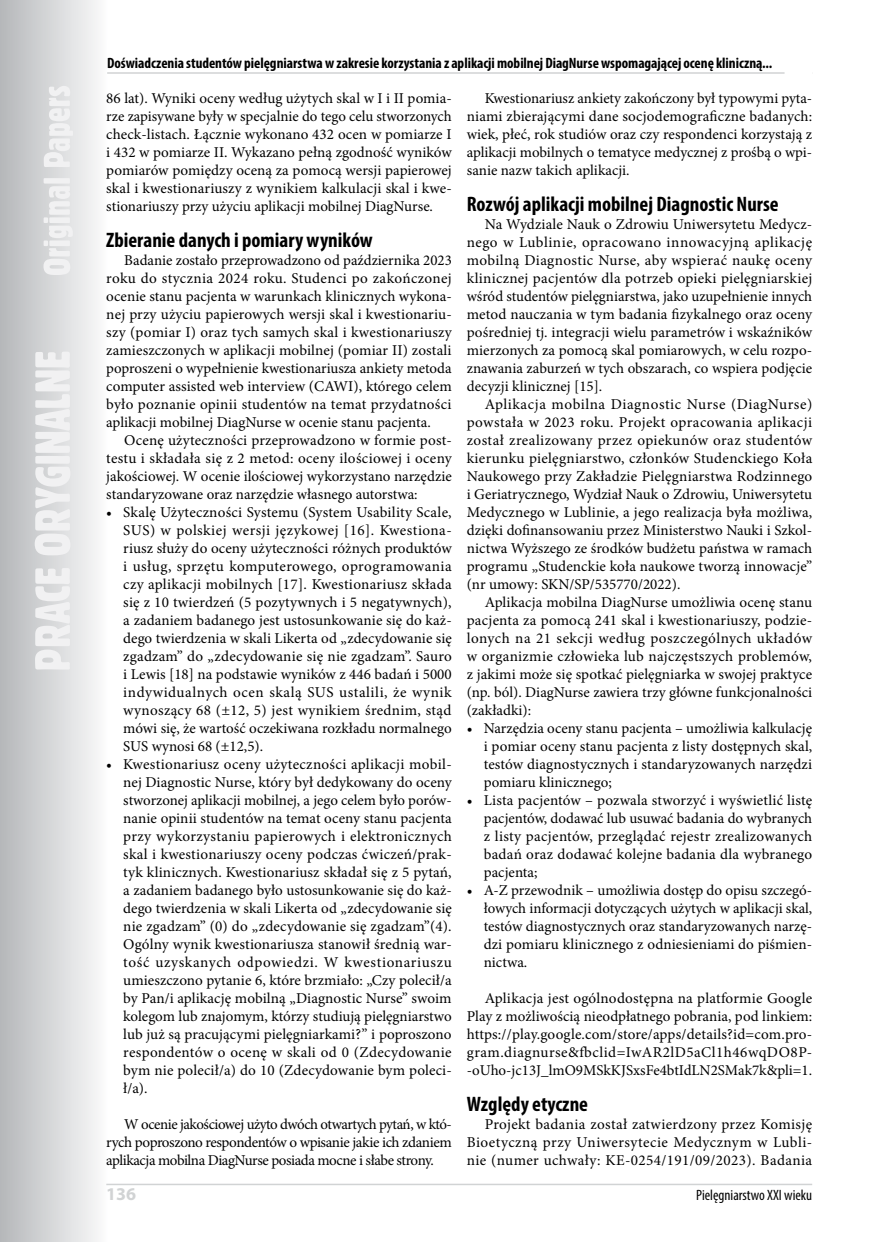
<style>
.page{position:relative;width:876px;height:1242px;background:#fff}
.page>*{position:absolute;margin:0;border:0;box-sizing:border-box;transform-origin:0 0}
.t1{font:700 condensed 21px "Myriad Pro";color:#000}
.t2{font:700 18px "Myriad Pro";color:#d1d3d4}
.t3{font:15px/18px "Minion Pro";color:#000;text-align:justify}
.t4{font:700 condensed 15px "Myriad Pro";letter-spacing:-.005em;color:#000}
.t5{font:condensed 15px "Myriad Pro";color:#000}
</style>
<div class="page">
<svg style="left:0;top:0;width:108px;height:1242px"></svg>
<svg style="left:35px;top:86px;width:38px;height:583px"></svg>
<hr style="left:106px;top:1183px;width:706px;height:2px;background:#d1d3d4">
<hr style="left:107px;top:72px;width:705px;height:2px;background:#d1d3d4">
<div style="left:107px;top:40px;width:704px;height:35px;background:#fff"></div>
<hr style="left:107px;top:72px;width:677px;height:2px;background:#d1d3d4">
<p class="t4" style="left:107px;top:54px;width:667px">Doświadczenia studentów pielęgniarstwa w zakresie korzystania z aplikacji mobilnej DiagNurse wspomagającej ocenę kliniczną...</p>
<p class="t4" style="left:107px;top:54px;width:600px">Nursing students’ experiences with the “DiagNu se” m bile app to support clinica patient assessment – a pilot study</p>
<p class="t3" style="left:106px;top:89px;width:347px">86 lat). Wyniki oceny według użytych skal w I i II pomia&shy;rze zapisywane były w specjalnie do tego celu stworzonych check-listach. Łącznie wykonano 432 ocen w pomiarze I i 432 w pomiarze II. Wykazano pełną zgodność wyników pomiarów pomiędzy oceną za pomocą wersji papierowej skal i kwestionariuszy z wynikiem kalkulacji skal i kwe&shy;stionariuszy przy użyciu aplikacji mobilnej DiagNurse.</p>
<h1 class="t1" style="left:106px;top:227px;width:268px">Zbieranie danych i pomiary wyników</h1>
<p class="t3" style="left:106px;top:251px;width:347px;text-indent:18px">Badanie zostało przeprowadzono od października 2023 roku do stycznia 2024 roku. Studenci po zakończonej ocenie stanu pacjenta w warunkach klinicznych wykona&shy;nej przy użyciu papierowych wersji skal i kwestionariu&shy;szy (pomiar I) oraz tych samych skal i kwestionariuszy zamieszczonych w aplikacji mobilnej (pomiar II) zostali poproszeni o wypełnienie kwestionariusza ankiety metoda computer assisted web interview (CAWI), którego celem było poznanie opinii studentów na temat przydatności aplikacji mobilnej DiagNurse w ocenie stanu pacjenta.</p>
<p class="t3" style="left:106px;top:431px;width:347px;text-indent:18px">Ocenę użyteczności przeprowadzono w formie post&shy;testu i składała się z 2 metod: oceny ilościowej i oceny jakościowej. W ocenie ilościowej wykorzystano narzędzie standaryzowane oraz narzędzie własnego autorstwa:</p>
<p class="t3" style="left:123px;top:503px;width:330px;text-indent:-17px">• Skalę Użyteczności Systemu (System Usability Scale, SUS) w polskiej wersji językowej [16]. Kwestiona&shy;riusz służy do oceny użyteczności różnych produktów i usług, sprzętu komputerowego, oprogramowania czy aplikacji mobilnych [17]. Kwestionariusz składa się z 10 twierdzeń (5 pozytywnych i 5 negatywnych), a zadaniem badanego jest ustosunkowanie się do każ&shy;dego twierdzenia w skali Likerta od „zdecydowanie się zgadzam” do „zdecydowanie się nie zgadzam”. Sauro i Lewis [18] na podstawie wyników z 446 badań i 5000 indywidualnych ocen skalą SUS ustalili, że wynik wynoszący 68 (±12, 5) jest wynikiem średnim, stąd mówi się, że wartość oczekiwana rozkładu normalnego SUS wynosi 68 (±12,5).</p>
<p class="t3" style="left:123px;top:755px;width:330px;text-indent:-17px">• Kwestionariusz oceny użyteczności aplikacji mobil&shy;nej Diagnostic Nurse, który był dedykowany do oceny stworzonej aplikacji mobilnej, a jego celem było porów&shy;nanie opinii studentów na temat oceny stanu pacjenta przy wykorzystaniu papierowych i elektronicznych skal i kwestionariuszy oceny podczas ćwiczeń/prak&shy;tyk klinicznych. Kwestionariusz składał się z 5 pytań, a zadaniem badanego było ustosunkowanie się do każ&shy;dego twierdzenia w skali Likerta od „zdecydowanie się nie zgadzam” (0) do „zdecydowanie się zgadzam”(4).<br>Ogólny wynik kwestionariusza stanowił średnią war&shy;tość uzyskanych odpowiedzi. W kwestionariuszu umieszczono pytanie 6, które brzmiało: „Czy polecił/a by Pan/i aplikację mobilną „Diagnostic Nurse” swoim kolegom lub znajomym, którzy studiują pielęgniarstwo lub już są pracującymi pielęgniarkami?” i poproszono respondentów o ocenę w skali od 0 (Zdecydowanie bym nie polecił/a) do 10 (Zdecydowanie bym poleci&shy;ł/a).</p>
<p class="t3" style="left:106px;top:1115px;width:347px;text-indent:18px">W ocenie jakościowej użyto dwóch otwartych pytań, w któ&shy;rych poproszono respondentów o wpisanie jakie ich zdaniem aplikacja mobilna DiagNurse posiada mocne i słabe strony.</p>
<p class="t3" style="left:467px;top:89px;width:347px;text-indent:18px">Kwestionariusz ankiety zakończony był typowymi pyta&shy;niami zbierającymi dane socjodemograficzne badanych: wiek, płeć, rok studiów oraz czy respondenci korzystają z aplikacji mobilnych o tematyce medycznej z prośbą o wpi&shy;sanie nazw takich aplikacji.</p>
<h1 class="t1" style="left:467px;top:191px;width:313px">Rozwój aplikacji mobilnej Diagnostic Nurse</h1>
<p class="t3" style="left:467px;top:215px;width:347px;text-indent:18px">Na Wydziale Nauk o Zdrowiu Uniwersytetu Medycz&shy;nego w Lublinie, opracowano innowacyjną aplikację mobilną Diagnostic Nurse, aby wspierać naukę oceny klinicznej pacjentów dla potrzeb opieki pielęgniarskiej wśród studentów pielęgniarstwa, jako uzupełnienie innych metod nauczania w tym badania fizykalnego oraz oceny pośredniej tj. integracji wielu parametrów i wskaźników mierzonych za pomocą skal pomiarowych, w celu rozpo&shy;znawania zaburzeń w tych obszarach, co wspiera podjęcie decyzji klinicznej [15].</p>
<p class="t3" style="left:467px;top:395px;width:347px;text-indent:18px">Aplikacja mobilna Diagnostic Nurse (DiagNurse) powstała w 2023 roku. Projekt opracowania aplikacji został zrealizowany przez opiekunów oraz studentów kierunku pielęgniarstwo, członków Studenckiego Koła Naukowego przy Zakładzie Pielęgniarstwa Rodzinnego i Geriatrycznego, Wydział Nauk o Zdrowiu, Uniwersytetu Medycznego w Lublinie, a jego realizacja była możliwa, dzięki dofinansowaniu przez Ministerstwo Nauki i Szkol&shy;nictwa Wyższego ze środków budżetu państwa w ramach programu „Studenckie koła naukowe tworzą innowacje” (nr umowy: SKN/SP/535770/2022).</p>
<p class="t3" style="left:467px;top:593px;width:347px;text-indent:18px">Aplikacja mobilna DiagNurse umożliwia ocenę stanu pacjenta za pomocą 241 skal i kwestionariuszy, podzie&shy;lonych na 21 sekcji według poszczególnych układów w organizmie człowieka lub najczęstszych problemów, z jakimi może się spotkać pielęgniarka w swojej praktyce (np. ból). DiagNurse zawiera trzy główne funkcjonalności (zakładki):</p>
<p class="t3" style="left:484px;top:719px;width:330px;text-indent:-17px">• Narzędzia oceny stanu pacjenta – umożliwia kalkulację i pomiar oceny stanu pacjenta z listy dostępnych skal, testów diagnostycznych i standaryzowanych narzędzi pomiaru klinicznego;</p>
<p class="t3" style="left:484px;top:791px;width:330px;text-indent:-17px">• Lista pacjentów – pozwala stworzyć i wyświetlić listę pacjentów, dodawać lub usuwać badania do wybranych z listy pacjentów, przeglądać rejestr zrealizowanych badań oraz dodawać kolejne badania dla wybranego pacjenta;</p>
<p class="t3" style="left:484px;top:881px;width:330px;text-indent:-17px">• A-Z przewodnik – umożliwia dostęp do opisu szczegó&shy;łowych informacji dotyczących użytych w aplikacji skal, testów diagnostycznych oraz standaryzowanych narzę&shy;dzi pomiaru klinicznego z odniesieniami do piśmien&shy;nictwa.</p>
<p class="t3" style="left:467px;top:989px;width:347px;text-indent:18px">Aplikacja jest ogólnodostępna na platformie Google Play z możliwością nieodpłatnego pobrania, pod linkiem: https://play.google.com/store/apps/details?id=com.pro&shy;gram.diagnurse&amp;fbclid=IwAR2lD5aCl1h46wqDO8P--oUho-jc13J_lmO9MSkKJSxsFe4btIdLN2SMak7k&amp;pli=1.</p>
<h1 class="t1" style="left:467px;top:1091px;width:123px">Względy etyczne</h1>
<p class="t3" style="left:467px;top:1115px;width:347px;text-indent:18px">Projekt badania został zatwierdzony przez Komisję Bioetyczną przy Uniwersytecie Medycznym w Lubli&shy;nie (numer uchwały: KE-0254/191/09/2023). Badania</p>
<p class="t2" style="left:106px;top:1182px;width:31px">136</p>
<p class="t5" style="left:696px;top:1186px;width:118px">Pielęgniarstwo XXI wieku</p>
</div>
